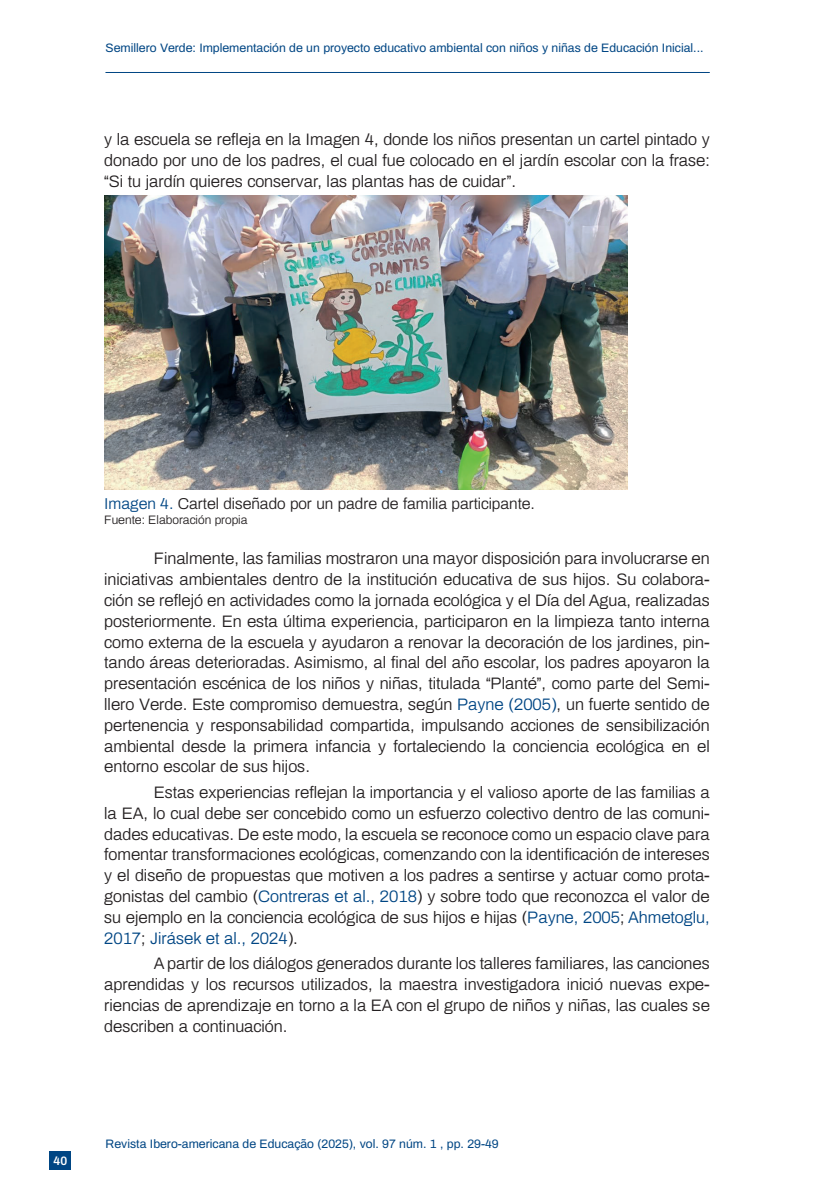
<style>
.page{position:relative;width:819px;height:1191px;background:#fff}
.page>*{position:absolute;margin:0;border:0;box-sizing:border-box;transform-origin:0 0}
.t1{font:300 16.62px/20.8px "Archivo";color:#231f20;text-align:justify}
.t2{font:300 15.75px "Archivo";color:#231f20}
.t3{font:12.25px "Archivo";color:#004684}
.t4{font:300 12.25px "Archivo";color:#231f20}
.t5{font:600 12.25px "Archivo";color:#fff}
.s1{color:#004684}
</style>
<div class="page">
<hr style="left:105px;top:72px;width:604px;height:1px;background:#004684">
<img style="left:104px;top:195px;width:524px;height:294px">
<div style="left:50px;top:1151px;width:21px;height:19px;background:#004684"></div>
<p class="t3" style="left:106px;top:39px;width:599px">Semillero Verde: Implementación de un proyecto educativo ambiental con niños y niñas de Educación Inicial...</p>
<p class="t1" style="left:104px;top:128px;width:607px">y la escuela se refleja en la Imagen 4, donde los niños presentan un cartel pintado y donado por uno de los padres, el cual fue colocado en el jardín escolar con la frase: “Si tu jardín quieres conservar, las plantas has de cuidar”.</p>
<p class="t2" style="left:104px;top:492px;width:432px"><span class="s1">Imagen 4.</span> Cartel diseñado por un padre de familia participante.</p>
<p class="t4" style="left:104px;top:510px;width:145px">Fuente: Elaboración propia</p>
<p class="t1" style="left:104px;top:547px;width:607px;text-indent:50px">Finalmente, las familias mostraron una mayor disposición para involucrarse en iniciativas ambientales dentro de la institución educativa de sus hijos. Su colabora&shy;ción se reflejó en actividades como la jornada ecológica y el Día del Agua, realizadas posteriormente. En esta última experiencia, participaron en la limpieza tanto interna como externa de la escuela y ayudaron a renovar la decoración de los jardines, pin&shy;tando áreas deterioradas. Asimismo, al final del año escolar, los padres apoyaron la presentación escénica de los niños y niñas, titulada “Planté”, como parte del Semi&shy;llero Verde. Este compromiso demuestra, según <span class="s1">Payne (2005)</span>, un fuerte sentido de pertenencia y responsabilidad compartida, impulsando acciones de sensibilización ambiental desde la primera infancia y fortaleciendo la conciencia ecológica en el entorno escolar de sus hijos.</p>
<p class="t1" style="left:104px;top:781px;width:607px;text-indent:50px">Estas experiencias reflejan la importancia y el valioso aporte de las familias a la EA, lo cual debe ser concebido como un esfuerzo colectivo dentro de las comuni&shy;dades educativas. De este modo, la escuela se reconoce como un espacio clave para fomentar transformaciones ecológicas, comenzando con la identificación de intereses y el diseño de propuestas que motiven a los padres a sentirse y actuar como prota&shy;gonistas del cambio (<span class="s1">Contreras et al., 2018</span>) y sobre todo que reconozca el valor de su ejemplo en la conciencia ecológica de sus hijos e hijas (<span class="s1">Payne, 2005</span>; <span class="s1">Ahmetoglu, 2017</span>; <span class="s1">Jirásek et al., 2024</span>).</p>
<p class="t1" style="left:104px;top:952px;width:607px;text-indent:50px">A partir de los diálogos generados durante los talleres familiares, las canciones aprendidas y los recursos utilizados, la maestra investigadora inició nuevas expe&shy;riencias de aprendizaje en torno a la EA con el grupo de niños y niñas, las cuales se describen a continuación.</p>
<p class="t5" style="left:54px;top:1152px;width:15px">40</p>
<p class="t3" style="left:106px;top:1135px;width:394px">Revista Ibero-americana de Educação (2025), vol. 97 núm. 1 , pp. 29-49</p>
</div>
